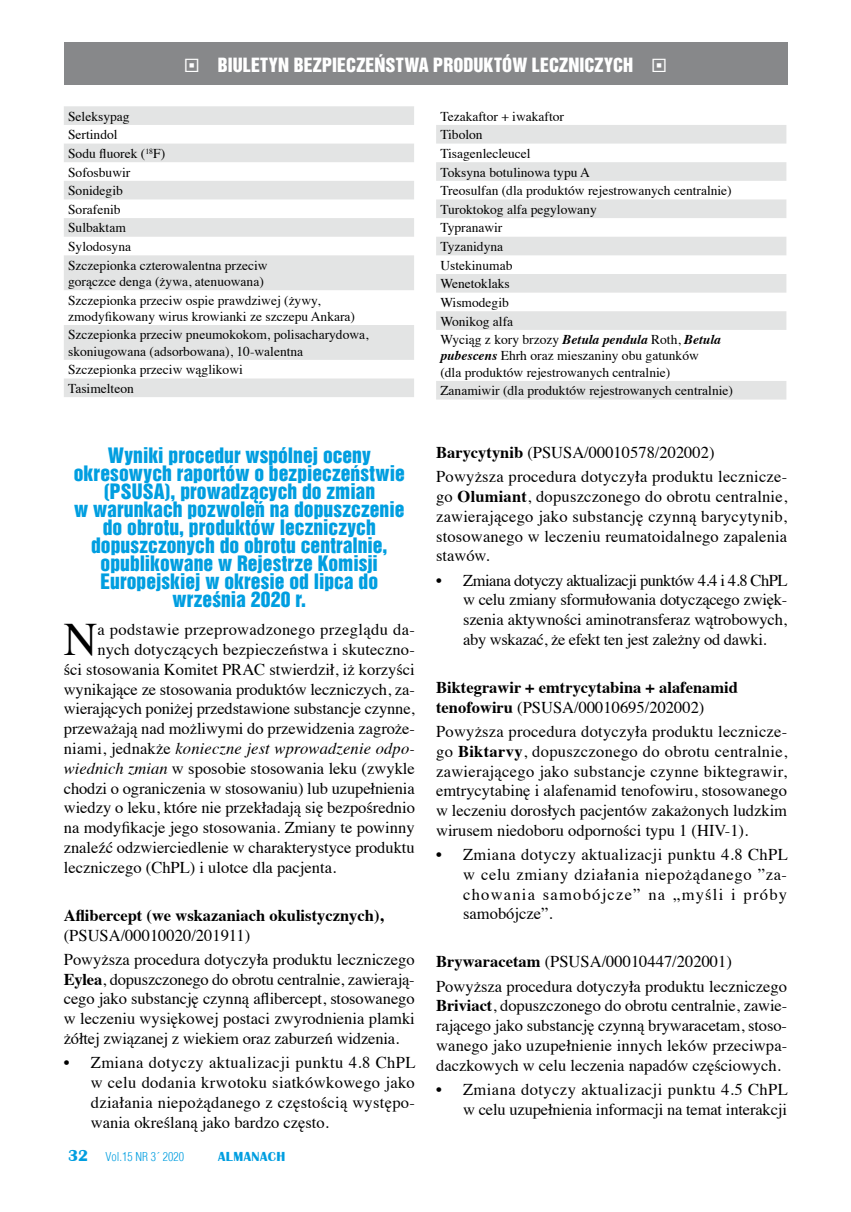
<style>
.page{position:relative;width:851px;height:1212px;background:#fff}
.page>*{position:absolute;margin:0;border:0;box-sizing:border-box;transform-origin:0 0}
.t1{font:46.5px "Times";color:#000}
.t2{font:19.5px/18px "Switzerland Inserat";letter-spacing:.005em;color:#009ee0;text-align:center}
.t3{font:18px "Switzerland Inserat";letter-spacing:.005em;color:#fff}
.t4{font:16.5px/19.8px "Times";color:#000;text-align:justify}
.t5{font:700 16.5px/19.8px "Times";color:#000}
.t6{font:italic 16.5px "Times";letter-spacing:.01em;color:#000}
.t7{font:16.5px "Times";letter-spacing:.02em;color:#000}
.t8{font:13.5px/18.6px "Times";color:#000}
.t9{font:700 13.5px "Britannic";letter-spacing:.04em;color:#009ee0}
.t10{font:300 12px "Switzerland Cond";color:#009ee0}
.s1{font-style:normal}
.s2{font-style:italic}
.s3{font-weight:700}
.s4{font-family:"Britannic";font-weight:700;font-size:16.5px}
.s5{font-weight:700;font-style:italic}
.s6{font-weight:400}
</style>
<div class="page">
<svg style="left:64px;top:106px;width:350px;height:291px;fill:#e3e4e4"></svg>
<svg style="left:436px;top:125px;width:350px;height:275px"></svg>
<div style="left:64px;top:43px;width:723px;height:42px;background:#87888a"></div>
<p class="t3" style="left:184px;top:53px;width:484px">◻ BIULETYN BEZPIECZEŃSTWA PRODUKTÓW LECZNICZYCH ◻</p>
<p class="t8" style="left:68px;top:106px;width:201px">Seleksypag<br>Sertindol<br>Sodu fluorek (<sup>18</sup>F)<br>Sofosbuwir<br>Sonidegib<br>Sorafenib<br>Sulbaktam<br>Sylodosyna<br>Szczepionka czterowalentna przeciw</p>
<p class="t8" style="left:68px;top:271px;width:254px">gorączce denga (żywa, atenuowana)<br>Szczepionka przeciw ospie prawdziwej (żywy,</p>
<p class="t8" style="left:68px;top:306px;width:302px">zmodyfikowany wirus krowianki ze szczepu Ankara)<br>Szczepionka przeciw pneumokokom, polisacharydowa,</p>
<p class="t8" style="left:68px;top:341px;width:237px">skoniugowana (adsorbowana), 10-walentna<br>Szczepionka przeciw wąglikowi<br>Tasimelteon</p>
<p class="t2" style="left:74px;top:446px;width:332px">Wyniki procedur wspólnej oceny okresowych raportów o bezpieczeństwie (PSUSA), prowadzących do zmian<br>w warunkach pozwoleń na dopuszczenie do obrotu, produktów leczniczych dopuszczonych do obrotu centralnie, opublikowane w Rejestrze Komisji Europejskiej w okresie od lipca do września 2020 r.</p>
<h1 class="t1" style="left:64px;top:596px;width:35px">N</h1>
<p class="t7" style="left:97px;top:614px;width:319px">a podstawie przeprowadzonego przeglądu da-</p>
<p class="t4" style="left:97px;top:638px;width:319px">nych dotyczących bezpieczeństwa i skuteczno-</p>
<p class="t4" style="left:64px;top:658px;width:352px">ści stosowania Komitet PRAC stwierdził, iż korzyści</p>
<p class="t4" style="left:64px;top:678px;width:352px">wynikające ze stosowania produktów leczniczych, za-</p>
<p class="t4" style="left:64px;top:697px;width:352px">wierających poniżej przedstawione substancje czynne,</p>
<p class="t4" style="left:64px;top:717px;width:352px">przeważają nad możliwymi do przewidzenia zagroże-</p>
<p class="t6" style="left:64px;top:734px;width:352px"><span class="s1">niami, jednakże</span> konieczne jest wprowadzenie odpo-</p>
<p class="t4" style="left:64px;top:757px;width:352px"><span class="s2">wiednich zmian</span> w sposobie stosowania leku (zwykle</p>
<p class="t4" style="left:64px;top:777px;width:352px">chodzi o ograniczenia w stosowaniu) lub uzupełnienia</p>
<p class="t4" style="left:64px;top:796px;width:352px">wiedzy o leku, które nie przekładają się bezpośrednio</p>
<p class="t4" style="left:64px;top:816px;width:352px">na modyfikacje jego stosowania. Zmiany te powinny</p>
<p class="t4" style="left:64px;top:836px;width:352px">znaleźć odzwierciedlenie w charakterystyce produktu</p>
<p class="t4" style="left:64px;top:856px;width:274px">leczniczego (ChPL) i ulotce dla pacjenta.</p>
<p class="t5" style="left:64px;top:904px;width:321px">Aflibercept (we wskazaniach okulistycznych),</p>
<p class="t4" style="left:64px;top:922px;width:352px;line-height:24px">(PSUSA/00010020/201911)<br>Powyższa procedura dotyczyła produktu leczniczego</p>
<p class="t4" style="left:64px;top:968px;width:352px"><span class="s3">Eylea</span>, dopuszczonego do obrotu centralnie, zawierają&shy;cego jako substancję czynną aflibercept, stosowanego w leczeniu wysiękowej postaci zwyrodnienia plamki żółtej związanej z wiekiem oraz zaburzeń widzenia.</p>
<p class="t4" style="left:91px;top:1051px;width:326px;text-indent:-27px">• Zmiana dotyczy aktualizacji punktu 4.8 ChPL w celu dodania krwotoku siatkówkowego jako działania niepożądanego z częstością występo&shy;wania określaną jako bardzo często.</p>
<p class="t10" style="left:68px;top:1149px;width:118px"><span class="s4">32</span> Vol.15 NR 3´ 2020</p>
<p class="t9" style="left:218px;top:1148px;width:69px">ALMANACH</p>
<p class="t8" style="left:440px;top:106px;width:293px">Tezakaftor + iwakaftor<br>Tibolon<br>Tisagenlecleucel<br>Toksyna botulinowa typu A<br>Treosulfan (dla produktów rejestrowanych centralnie)<br>Turoktokog alfa pegylowany<br>Typranawir<br>Tyzanidyna<br>Ustekinumab<br>Wenetoklaks<br>Wismodegib<br>Wonikog alfa<br>Wyciąg z kory brzozy <span class="s5">Betula pendula</span> Roth, <span class="s5">Betula</span></p>
<p class="t8" style="left:440px;top:347px;width:260px;line-height:16.2px"><span class="s5">pubescens</span> Ehrh oraz mieszaniny obu gatunków (dla produktów rejestrowanych centralnie)</p>
<p class="t8" style="left:440px;top:380px;width:294px">Zanamiwir (dla produktów rejestrowanych centralnie)</p>
<p class="t4" style="left:436px;top:439px;width:352px;line-height:24px"><span class="s3">Barycytynib</span> (PSUSA/00010578/202002)<br>Powyższa procedura dotyczyła produktu lecznicze-</p>
<p class="t4" style="left:436px;top:485px;width:352px">go <span class="s3">Olumiant</span>, dopuszczonego do obrotu centralnie, zawierającego jako substancję czynną barycytynib, stosowanego w leczeniu reumatoidalnego zapalenia stawów.</p>
<p class="t4" style="left:463px;top:569px;width:326px;text-indent:-27px">• Zmiana dotyczy aktualizacji punktów 4.4 i 4.8 ChPL w celu zmiany sformułowania dotyczącego zwięk&shy;szenia aktywności aminotransferaz wątrobowych, aby wskazać, że efekt ten jest zależny od dawki.</p>
<p class="t5" style="left:436px;top:676px;width:303px">Biktegrawir + emtrycytabina + alafenamid tenofowiru <span class="s6">(PSUSA/00010695/202002)</span></p>
<p class="t4" style="left:436px;top:720px;width:352px">Powyższa procedura dotyczyła produktu lecznicze&shy;go <span class="s3">Biktarvy</span>, dopuszczonego do obrotu centralnie, zawierającego jako substancje czynne biktegrawir, emtrycytabinę i alafenamid tenofowiru, stosowanego w leczeniu dorosłych pacjentów zakażonych ludzkim wirusem niedoboru odporności typu 1 (HIV-1).</p>
<p class="t4" style="left:463px;top:843px;width:326px;text-indent:-27px">• Zmiana dotyczy aktualizacji punktu 4.8 ChPL w celu zmiany działania niepożądanego ”za&shy;chowania samobójcze” na „myśli i próby samobójcze”.</p>
<p class="t4" style="left:436px;top:948px;width:352px;line-height:24px"><span class="s3">Brywaracetam</span> (PSUSA/00010447/202001)<br>Powyższa procedura dotyczyła produktu leczniczego</p>
<p class="t4" style="left:436px;top:994px;width:352px"><span class="s3">Briviact</span>, dopuszczonego do obrotu centralnie, zawie&shy;rającego jako substancję czynną brywaracetam, stoso&shy;wanego jako uzupełnienie innych leków przeciwpa&shy;daczkowych w celu leczenia napadów częściowych.</p>
<p class="t4" style="left:436px;top:1078px;width:353px;text-align:right">• Zmiana dotyczy aktualizacji punktu 4.5 ChPL w celu uzupełnienia informacji na temat interakcji</p>
</div>
